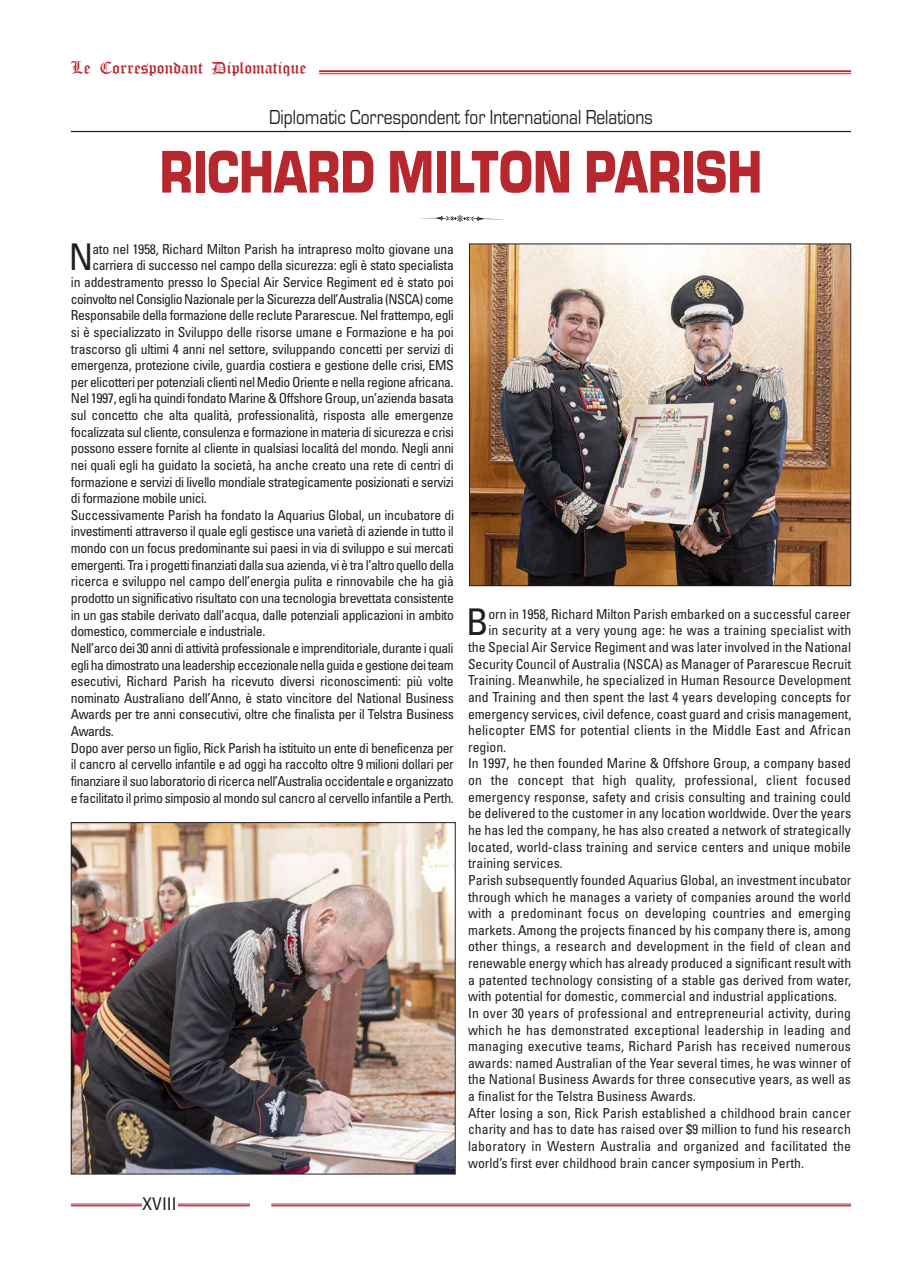
<style>
.page{position:relative;width:922px;height:1276px;background:#fff}
.page>*{position:absolute;margin:0;border:0;box-sizing:border-box;transform-origin:0 0}
.t1{font:62.5px "Eurostile T Blac";color:#b7282e;scale:.8 1}
.t2{font:condensed 36.75px "Univers";color:#231f20}
.t3{font:21px "Eurostile T";color:#231f20;scale:.83 1}
.t4{font:17.5px "Old English Text";color:#b7282e}
.t5{font:condensed 17.5px "Univers";color:#231f20}
.t6{font:condensed 13.75px/16.6px "Univers";letter-spacing:-.02em;color:#231f20}
.t7{font:condensed 13.75px "Univers";color:#231f20}
.t8{font:condensed 13.75px "Univers";letter-spacing:.01em;color:#231f20}
.t9{font:condensed 13.75px "Univers";letter-spacing:.005em;color:#231f20}
</style>
<div class="page">
<hr style="left:71px;top:131px;width:779px;height:1px;background:#231f20">
<img style="left:471px;top:246px;width:377px;height:338px">
<div style="left:469px;top:244px;width:381px;height:342px;border:1px solid #231f20"></div>
<img style="left:73px;top:824px;width:380px;height:348px">
<div style="left:71px;top:822px;width:384px;height:352px;border:1px solid #231f20"></div>
<hr style="left:319px;top:70px;width:531px;height:2px;background:#b7282e">
<hr style="left:319px;top:73px;width:531px;height:1px;background:#b7282e">
<hr style="left:71px;top:1203px;width:179px;height:1px;background:#b7282e">
<hr style="left:71px;top:1205px;width:179px;height:1px;background:#b7282e">
<hr style="left:271px;top:1203px;width:579px;height:1px;background:#b7282e">
<hr style="left:271px;top:1205px;width:579px;height:1px;background:#b7282e">
<div style="left:142px;top:1196px;width:35px;height:18px;background:#fff"></div>
<p class="t4" style="left:71px;top:58px;width:237px">Le Correspondant Diplomatique</p>
<h3 class="t3" style="left:269px;top:104px;width:463px">Diplomatic Correspondent for International Relations</h3>
<h1 class="t1" style="left:159px;top:134px;width:754px">RICHARD MILTON PARISH</h1>
<h2 class="t2" style="left:69px;top:244px;width:26px">N</h2>
<p class="t6" style="left:71px;top:275px;width:384px">in addestramento presso lo Special Air Service Regiment ed è stato poi</p>
<p class="t6" style="left:92px;top:242px;width:363px">ato nel 1958, Richard Milton Parish ha intrapreso molto giovane una carriera di successo nel campo della sicurezza: egli è stato specialista</p>
<p class="t6" style="left:71px;top:291px;width:385px">coinvolto nel Consiglio Nazionale per la Sicurezza dell’Australia (NSCA) come Responsabile della formazione delle reclute Pararescue. Nel frattempo, egli si è specializzato in Sviluppo delle risorse umane e Formazione e ha poi trascorso gli ultimi 4 anni nel settore, sviluppando concetti per servizi di emergenza, protezione civile, guardia costiera e gestione delle crisi, EMS per elicotteri per potenziali clienti nel Medio Oriente e nella regione africana.<br>Nel 1997, egli ha quindi fondato Marine &amp; Offshore Group, un’azienda basata sul concetto che alta qualità, professionalità, risposta alle emergenze focalizzata sul cliente, consulenza e formazione in materia di sicurezza e crisi possono essere fornite al cliente in qualsiasi località del mondo. Negli anni nei quali egli ha guidato la società, ha anche creato una rete di centri di formazione e servizi di livello mondiale strategicamente posizionati e servizi di formazione mobile unici.<br>Successivamente Parish ha fondato la Aquarius Global, un incubatore di investimenti attraverso il quale egli gestisce una varietà di aziende in tutto il mondo con un focus predominante sui paesi in via di sviluppo e sui mercati emergenti. Tra i progetti finanziati dalla sua azienda, vi è tra l’altro quello della ricerca e sviluppo nel campo dell’energia pulita e rinnovabile che ha già prodotto un significativo risultato con una tecnologia brevettata consistente in un gas stabile derivato dall’acqua, dalle potenziali applicazioni in ambito domestico, commerciale e industriale.<br>Nell’arco dei 30 anni di attività professionale e imprenditoriale, durante i quali egli ha dimostrato una leadership eccezionale nella guida e gestione dei team esecutivi, Richard Parish ha ricevuto diversi riconoscimenti: più volte nominato Australiano dell’Anno, è stato vincitore del National Business Awards per tre anni consecutivi, oltre che finalista per il Telstra Business Awards.<br>Dopo aver perso un figlio, Rick Parish ha istituito un ente di beneficenza per il cancro al cervello infantile e ad oggi ha raccolto oltre 9 milioni dollari per finanziare il suo laboratorio di ricerca nell’Australia occidentale e organizzato e facilitato il primo simposio al mondo sul cancro al cervello infantile a Perth.</p>
<p class="t5" style="left:142px;top:1196px;width:36px">XVIII</p>
<h2 class="t2" style="left:466px;top:609px;width:24px">B</h2>
<p class="t6" style="left:488px;top:607px;width:364px">orn in 1958, Richard Milton Parish embarked on a successful career</p>
<p class="t9" style="left:488px;top:625px;width:364px">in security at a very young age: he was a training specialist with</p>
<p class="t6" style="left:468px;top:640px;width:384px">the Special Air Service Regiment and was later involved in the National</p>
<p class="t6" style="left:468px;top:656px;width:384px">Security Council of Australia (NSCA) as Manager of Pararescue Recruit</p>
<p class="t7" style="left:468px;top:675px;width:384px">Training. Meanwhile, he specialized in Human Resource Development</p>
<p class="t7" style="left:468px;top:692px;width:384px">and Training and then spent the last 4 years developing concepts for</p>
<p class="t6" style="left:468px;top:706px;width:384px">emergency services, civil defence, coast guard and crisis management,</p>
<p class="t8" style="left:468px;top:725px;width:384px">helicopter EMS for potential clients in the Middle East and African</p>
<p class="t6" style="left:468px;top:740px;width:40px">region.</p>
<p class="t7" style="left:468px;top:758px;width:384px">In 1997, he then founded Marine &amp; Offshore Group, a company based</p>
<p class="t8" style="left:468px;top:775px;width:384px">on the concept that high quality, professional, client focused</p>
<p class="t7" style="left:468px;top:792px;width:384px">emergency response, safety and crisis consulting and training could</p>
<p class="t7" style="left:468px;top:808px;width:384px">be delivered to the customer in any location worldwide. Over the years</p>
<p class="t7" style="left:468px;top:825px;width:384px">he has led the company, he has also created a network of strategically</p>
<p class="t9" style="left:468px;top:841px;width:384px">located, world-class training and service centers and unique mobile</p>
<p class="t7" style="left:468px;top:858px;width:96px">training services.</p>
<p class="t6" style="left:468px;top:873px;width:385px">Parish subsequently founded Aquarius Global, an investment incubator</p>
<p class="t7" style="left:468px;top:891px;width:384px">through which he manages a variety of companies around the world</p>
<p class="t8" style="left:468px;top:908px;width:384px">with a predominant focus on developing countries and emerging</p>
<p class="t7" style="left:468px;top:925px;width:384px">markets. Among the projects financed by his company there is, among</p>
<p class="t8" style="left:468px;top:941px;width:384px">other things, a research and development in the field of clean and</p>
<p class="t6" style="left:468px;top:956px;width:384px">renewable energy which has already produced a significant result with</p>
<p class="t7" style="left:468px;top:974px;width:384px">a patented technology consisting of a stable gas derived from water,</p>
<p class="t7" style="left:468px;top:991px;width:370px">with potential for domestic, commercial and industrial applications.</p>
<p class="t8" style="left:468px;top:1008px;width:384px">In over 30 years of professional and entrepreneurial activity, during</p>
<p class="t8" style="left:468px;top:1024px;width:384px">which he has demonstrated exceptional leadership in leading and</p>
<p class="t8" style="left:468px;top:1041px;width:384px">managing executive teams, Richard Parish has received numerous</p>
<p class="t7" style="left:468px;top:1058px;width:384px">awards: named Australian of the Year several times, he was winner of</p>
<p class="t7" style="left:468px;top:1074px;width:384px">the National Business Awards for three consecutive years, as well as</p>
<p class="t7" style="left:468px;top:1091px;width:229px">a finalist for the Telstra Business Awards.</p>
<p class="t9" style="left:468px;top:1107px;width:384px">After losing a son, Rick Parish established a childhood brain cancer</p>
<p class="t7" style="left:468px;top:1124px;width:384px">charity and has to date has raised over $9 million to fund his research</p>
<p class="t8" style="left:468px;top:1141px;width:384px">laboratory in Western Australia and organized and facilitated the</p>
<p class="t7" style="left:468px;top:1157px;width:337px">world’s first ever childhood brain cancer symposium in Perth.</p>
</div>
